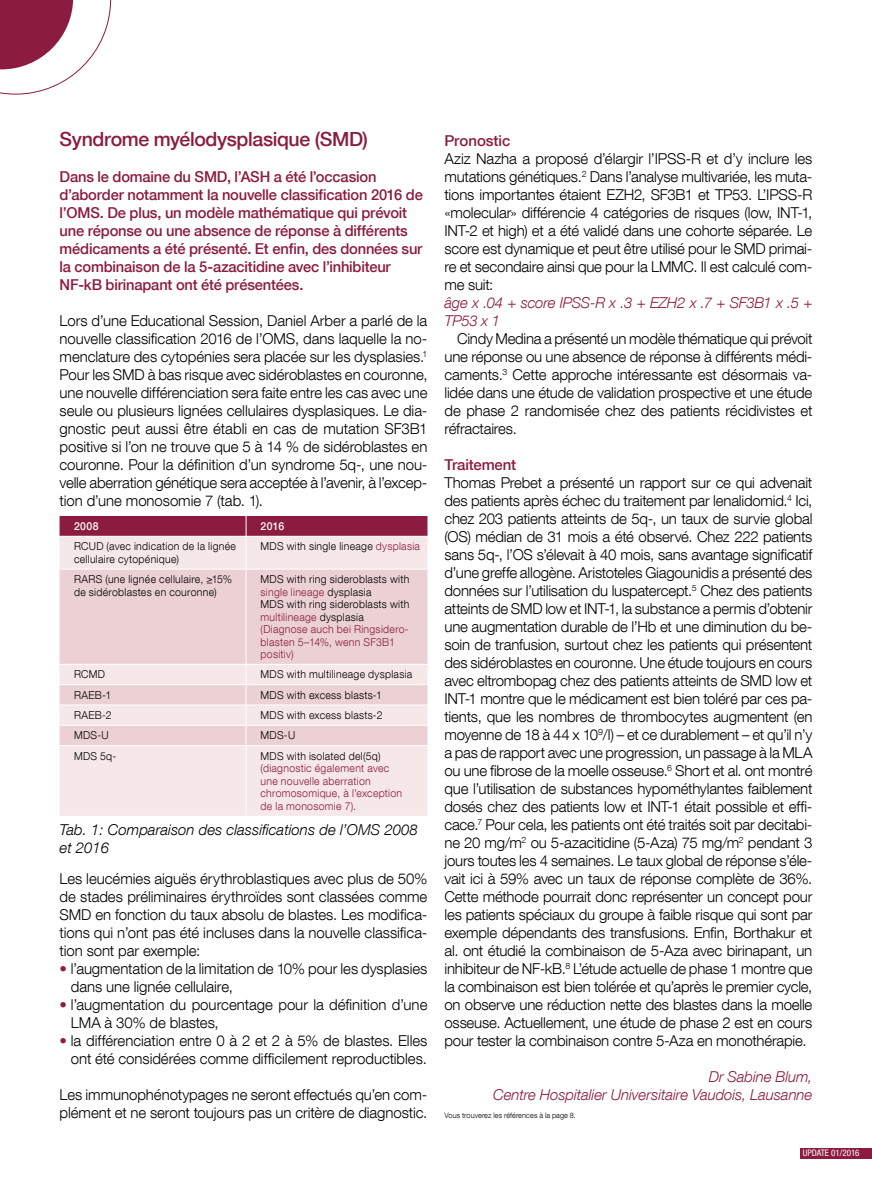
<style>
.page{position:relative;width:872px;height:1187px;background:#fff}
.page>*{position:absolute;margin:0;border:0;box-sizing:border-box;transform-origin:0 0}
.t1{font:500 19.5px "Helvetica Neue LT Com";letter-spacing:-.02em;color:#8b1c3f}
.t2{font:300 15px/18px "Helvetica Neue LT Com";letter-spacing:-.005em;color:#000;text-align:justify}
.t3{font:500 15px/18px "Helvetica Neue LT Com";letter-spacing:-.01em;color:#8b1c3f}
.t4{font:italic 300 15px/18px "Helvetica Neue LT Com";letter-spacing:-.005em;color:#8b1c3f}
.t5{font:italic 300 15px/18px "Helvetica Neue LT Com";color:#000}
.t6{font:300 10.95px/12.5px "Helvetica Neue LT Com";letter-spacing:.025em;color:#000;scale:.96 1}
.t7{font:300 10.95px/12.5px "Helvetica Neue LT Com";letter-spacing:.025em;color:#8b1c3f;scale:.96 1}
.t8{font:500 10.95px "Helvetica Neue LT Com";letter-spacing:.03em;color:#fff;scale:.96 1}
.t9{font:condensed 9px "Helvetica Neue LT Com";color:#fff}
.t10{font:300 7.5px "Helvetica Neue LT Com";letter-spacing:.01em;color:#000}
.s1{color:#8b1c3f}
.s2{color:#000}
</style>
<div class="page">
<div style="left:800px;top:1147px;width:72px;height:11px;background:#8b1c3f"></div>
<svg style="left:0;top:0;width:111px;height:94px"></svg>
<div style="left:60px;top:537px;width:367px;height:278px;background:#f6e7e8"></div>
<svg style="left:60px;top:569px;width:367px;height:176px;background:#edd6d8"></svg>
<div style="left:60px;top:516px;width:367px;height:20px;background:#8b1c3f"></div>
<hr style="left:246px;top:536px;width:1px;height:33px;background:#fff">
<hr style="left:246px;top:569px;width:1px;height:95px;background:#fff">
<svg style="left:246px;top:665px;width:1px;height:80px"></svg>
<hr style="left:246px;top:745px;width:1px;height:70px;background:#fff">
<hr style="left:60px;top:568px;width:186px;height:1px;background:#fff">
<hr style="left:246px;top:568px;width:181px;height:1px;background:#fff">
<hr style="left:60px;top:664px;width:186px;height:1px;background:#fff">
<hr style="left:246px;top:664px;width:181px;height:1px;background:#fff">
<hr style="left:60px;top:684px;width:186px;height:1px;background:#fff">
<hr style="left:246px;top:684px;width:181px;height:1px;background:#fff">
<hr style="left:60px;top:704px;width:186px;height:1px;background:#fff">
<hr style="left:246px;top:704px;width:181px;height:1px;background:#fff">
<hr style="left:60px;top:725px;width:186px;height:1px;background:#fff">
<hr style="left:246px;top:725px;width:181px;height:1px;background:#fff">
<hr style="left:60px;top:745px;width:186px;height:1px;background:#fff">
<hr style="left:246px;top:745px;width:181px;height:1px;background:#fff">
<h1 class="t1" style="left:60px;top:127px;width:310px">Syndrome myélodysplasique (SMD)</h1>
<p class="t3" style="left:60px;top:167px;width:365px">Dans le domaine du SMD, l’ASH a été l’occasion d’aborder notamment la nouvelle classification 2016 de l’OMS. De plus, un modèle mathématique qui prévoit une réponse ou une absence de réponse à différents médicaments a été présenté. Et enfin, des données sur la combinaison de la 5-azacitidine avec l’inhibiteur NF-kB birinapant ont été présentées.</p>
<p class="t2" style="left:60px;top:311px;width:369px">Lors d’une Educational Session, Daniel Arber a parlé de la nouvelle classification 2016 de l’OMS, dans laquelle la no&shy;menclature des cytopénies sera placée sur les dysplasies.<sup>1<br></sup>Pour les SMD à bas risque avec sidéroblastes en couronne, une nouvelle différenciation sera faite entre les cas avec une seule ou plusieurs lignées cellulaires dysplasiques. Le dia&shy;gnostic peut aussi être établi en cas de mutation SF3B1 positive si l’on ne trouve que 5 à 14 % de sidéroblastes en couronne. Pour la définition d’un syndrome 5q-, une nou&shy;velle aberration génétique sera acceptée à l’avenir, à l’excep&shy;tion d’une monosomie 7 (tab. 1).</p>
<p class="t8" style="left:74px;top:519px;width:27px">2008</p>
<p class="t8" style="left:260px;top:519px;width:26px">2016</p>
<p class="t6" style="left:74px;top:540px;width:170px">RCUD (avec indication de la lignée cellulaire cytopénique)</p>
<p class="t6" style="left:260px;top:540px;width:168px">MDS with single lineage <span class="s1">dysplasia</span></p>
<p class="t6" style="left:74px;top:572px;width:166px">RARS (une lignée cellulaire, ≥15% de sidéroblastes en couronne)</p>
<p class="t7" style="left:260px;top:572px;width:156px"><span class="s2">MDS with ring sideroblasts with </span>single lineage <span class="s2">dysplasia<br>MDS with ring sideroblasts with </span>multilineage <span class="s2">dysplasia </span>(Diagnose auch bei Ringsidero&shy;blasten 5–14%, wenn SF3B1 positiv)</p>
<p class="t6" style="left:74px;top:668px;width:34px">RCMD</p>
<p class="t6" style="left:260px;top:668px;width:160px">MDS with multilineage dysplasia</p>
<p class="t6" style="left:74px;top:688px;width:40px">RAEB-1</p>
<p class="t6" style="left:260px;top:688px;width:128px">MDS with excess blasts-1</p>
<p class="t6" style="left:74px;top:708px;width:41px">RAEB-2</p>
<p class="t6" style="left:260px;top:708px;width:129px">MDS with excess blasts-2</p>
<p class="t6" style="left:74px;top:729px;width:38px">MDS-U</p>
<p class="t6" style="left:260px;top:729px;width:38px">MDS-U</p>
<p class="t6" style="left:74px;top:749px;width:46px">MDS 5q-</p>
<p class="t6" style="left:260px;top:749px;width:127px">MDS with isolated del(5q)</p>
<p class="t7" style="left:260px;top:761px;width:149px">(diagnostic également avec une nouvelle aberration chromosomique, à l’exception de la monosomie 7).</p>
<p class="t5" style="left:60px;top:820px;width:360px">Tab. 1: Comparaison des classifications de l’OMS 2008 et 2016</p>
<p class="t2" style="left:60px;top:869px;width:369px">Les leucémies aiguës érythroblastiques avec plus de 50% de stades préliminaires érythroïdes sont classées comme SMD en fonction du taux absolu de blastes. Les modifica&shy;tions qui n’ont pas été incluses dans la nouvelle classifica&shy;tion sont par exemple:</p>
<p class="t2" style="left:71px;top:959px;width:358px;text-indent:-11px"><span class="s1">•</span> l’augmentation de la limitation de 10% pour les dysplasies dans une lignée cellulaire,</p>
<p class="t2" style="left:71px;top:995px;width:358px;text-indent:-11px"><span class="s1">•</span> l’augmentation du pourcentage pour la définition d’une<br>LMA à 30% de blastes,</p>
<p class="t2" style="left:60px;top:1031px;width:369px;text-align:right"><span class="s1">•</span> la différenciation entre 0 à 2 et 2 à 5% de blastes. Elles ont été considérées comme difficilement reproductibles.</p>
<p class="t2" style="left:60px;top:1085px;width:369px">Les immunophénotypages ne seront effectués qu’en com&shy;plément et ne seront toujours pas un critère de diagnostic.</p>
<p class="t3" style="left:444px;top:131px;width:67px">Pronostic</p>
<p class="t2" style="left:444px;top:149px;width:369px">Aziz Nazha a proposé d’élargir l’IPSS-R et d’y inclure les mutations génétiques.<sup>2</sup> Dans l’analyse multivariée, les muta&shy;tions importantes étaient EZH2, SF3B1 et TP53. L’IPSS-R «molecular» différencie 4 catégories de risques (low, INT-1, INT-2 et high) et a été validé dans une cohorte séparée. Le score est dynamique et peut être utilisé pour le SMD primai&shy;re et secondaire ainsi que pour la LMMC. Il est calculé com&shy;me suit:</p>
<p class="t4" style="left:444px;top:293px;width:369px">âge x .04 + score IPSS-R x .3 + EZH2 x .7 + SF3B1 x .5 +<br>TP53 x 1</p>
<p class="t2" style="left:444px;top:329px;width:369px;text-indent:13px">Cindy Medina a présenté un modèle thématique qui prévoit une réponse ou une absence de réponse à différents médi&shy;caments.<sup>3</sup> Cette approche intéressante est désormais va&shy;lidée dans une étude de validation prospective et une étude de phase 2 randomisée chez des patients récidivistes et réfractaires.</p>
<p class="t3" style="left:444px;top:455px;width:73px">Traitement</p>
<p class="t2" style="left:444px;top:473px;width:369px">Thomas Prebet a présenté un rapport sur ce qui advenait des patients après échec du traitement par lenalidomid.<sup>4</sup> Ici, chez 203 patients atteints de 5q-, un taux de survie global (OS) médian de 31 mois a été observé. Chez 222 patients sans 5q-, l’OS s’élevait à 40 mois, sans avantage significatif d’une greffe allogène. Aristoteles Giagounidis a présenté des données sur l’utilisation du luspatercept.<sup>5</sup> Chez des patients atteints de SMD low et INT-1, la substance a permis d’obtenir une augmentation durable de l’Hb et une diminution du be&shy;soin de tranfusion, surtout chez les patients qui présentent des sidéroblastes en couronne. Une étude toujours en cours avec eltrombopag chez des patients atteints de SMD low et INT-1 montre que le médicament est bien toléré par ces pa&shy;tients, que les nombres de thrombocytes augmentent (en moyenne de 18 à 44 x 10<sup>9</sup>/l) – et ce durablement – et qu’il n’y a pas de rapport avec une progression, un passage à la MLA ou une fibrose de la moelle osseuse.<sup>6</sup> Short et al. ont montré que l’utilisation de substances hypométhylantes faiblement dosés chez des patients low et INT-1 était possible et effi&shy;cace.<sup>7</sup> Pour cela, les patients ont été traités soit par decitabi&shy;ne 20 mg/m<sup>2</sup> ou 5-azacitidine (5-Aza) 75 mg/m<sup>2</sup> pendant 3 jours toutes les 4 semaines. Le taux global de réponse s’éle&shy;vait ici à 59% avec un taux de réponse complète de 36%.<br>Cette méthode pourrait donc représenter un concept pour les patients spéciaux du groupe à faible risque qui sont par exemple dépendants des transfusions. Enfin, Borthakur et al. ont étudié la combinaison de 5-Aza avec birinapant, un inhibiteur de NF-kB.<sup>8</sup> L’étude actuelle de phase 1 montre que la combinaison est bien tolérée et qu’après le premier cycle, on observe une réduction nette des blastes dans la moelle osseuse. Actuellement, une étude de phase 2 est en cours pour tester la combinaison contre 5-Aza en monothérapie.</p>
<p class="t4" style="left:493px;top:1067px;width:321px;text-align:right">Dr Sabine Blum,<br>Centre Hospitalier Universitaire Vaudois, Lausanne</p>
<p class="t10" style="left:444px;top:1110px;width:133px">Vous trouverez les références à la page 8.</p>
<p class="t9" style="left:802px;top:1147px;width:58px">UPDATE 01/2016</p>
</div>
